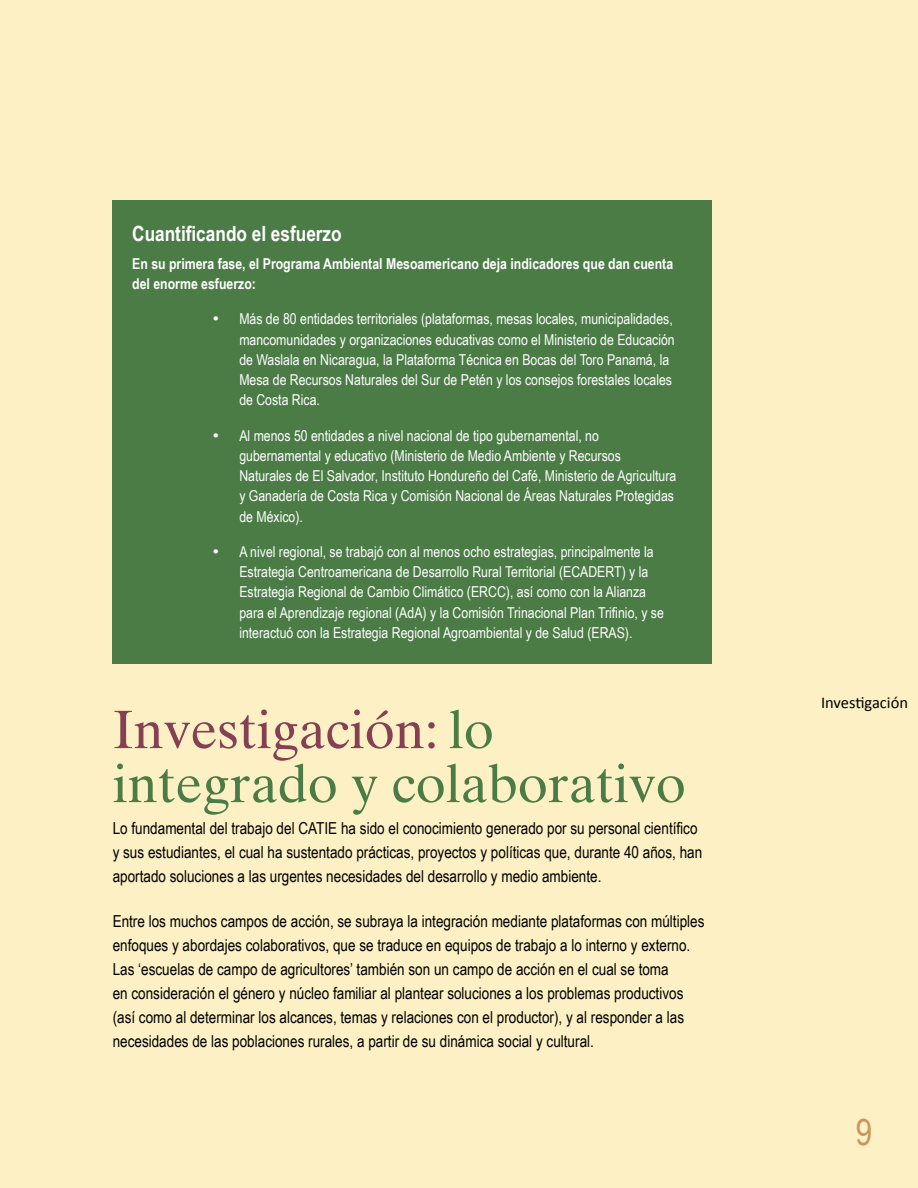
<style>
.page{position:relative;width:918px;height:1188px;background:#fcf0c4}
.page>*{position:absolute;margin:0;border:0;box-sizing:border-box;transform-origin:0 0}
.t1{font:54px/54px "Times Ten";color:#4b7c46}
.t2{font:36px "Arial Narrow";color:#cc9459}
.t3{font:700 21px "Arial Narrow";color:#fff}
.t4{font:16.5px/24px "Arial Narrow";color:#000}
.t5{font:16.5px "Calibri";color:#000}
.t6{font:15px/20.2px "Arial Narrow";color:#fff}
.t7{font:700 15px/20.2px "Arial Narrow";color:#fff}
.s1{color:#854053}
</style>
<div class="page">
<div style="left:113px;top:200px;width:599px;height:464px;background:#4b7c46"></div>
<h3 class="t3" style="left:132px;top:218px;width:211px">Cuantificando el esfuerzo</h3>
<p class="t7" style="left:132px;top:253px;width:542px">En su primera fase, el Programa Ambiental Mesoamericano deja indicadores que dan cuenta del enorme esfuerzo:</p>
<p class="t6" style="left:239px;top:308px;width:437px;text-indent:-27px">• Más de 80 entidades territoriales (plataformas, mesas locales, municipalidades, mancomunidades y organizaciones educativas como el Ministerio de Educación de Waslala en Nicaragua, la Plataforma Técnica en Bocas del Toro Panamá, la Mesa de Recursos Naturales del Sur de Petén y los consejos forestales locales de Costa Rica.</p>
<p class="t6" style="left:239px;top:425px;width:438px;text-indent:-27px">• Al menos 50 entidades a nivel nacional de tipo gubernamental, no gubernamental y educativo (Ministerio de Medio Ambiente y Recursos Naturales de El Salvador, Instituto Hondureño del Café, Ministerio de Agricultura y Ganadería de Costa Rica y Comisión Nacional de Áreas Naturales Protegidas de México).</p>
<p class="t6" style="left:239px;top:541px;width:426px;text-indent:-27px">• A nivel regional, se trabajó con al menos ocho estrategias, principalmente la Estrategia Centroamericana de Desarrollo Rural Territorial (ECADERT) y la Estrategia Regional de Cambio Climático (ERCC), así como con la Alianza para el Aprendizaje regional (AdA) y la Comisión Trinacional Plan Trifinio, y se interactuó con la Estrategia Regional Agroambiental y de Salud (ERAS).</p>
<h1 class="t1" style="left:113px;top:702px;width:575px"><span class="s1">Investigación:</span> lo integrado y colaborativo</h1>
<p class="t4" style="left:113px;top:815px;width:591px">Lo fundamental del trabajo del CATIE ha sido el conocimiento generado por su personal científico y sus estudiantes, el cual ha sustentado prácticas, proyectos y políticas que, durante 40 años, han aportado soluciones a las urgentes necesidades del desarrollo y medio ambiente.</p>
<p class="t4" style="left:113px;top:908px;width:593px">Entre los muchos campos de acción, se subraya la integración mediante plataformas con múltiples enfoques y abordajes colaborativos, que se traduce en equipos de trabajo a lo interno y externo.<br>Las ‘escuelas de campo de agricultores’ también son un campo de acción en el cual se toma<br>en consideración el género y núcleo familiar al plantear soluciones a los problemas productivos (así como al determinar los alcances, temas y relaciones con el productor), y al responder a las necesidades de las poblaciones rurales, a partir de su dinámica social y cultural.</p>
<p class="t5" style="left:821px;top:692px;width:88px">Investigación</p>
<h2 class="t2" style="left:856px;top:1106px;width:18px">9</h2>
</div>
